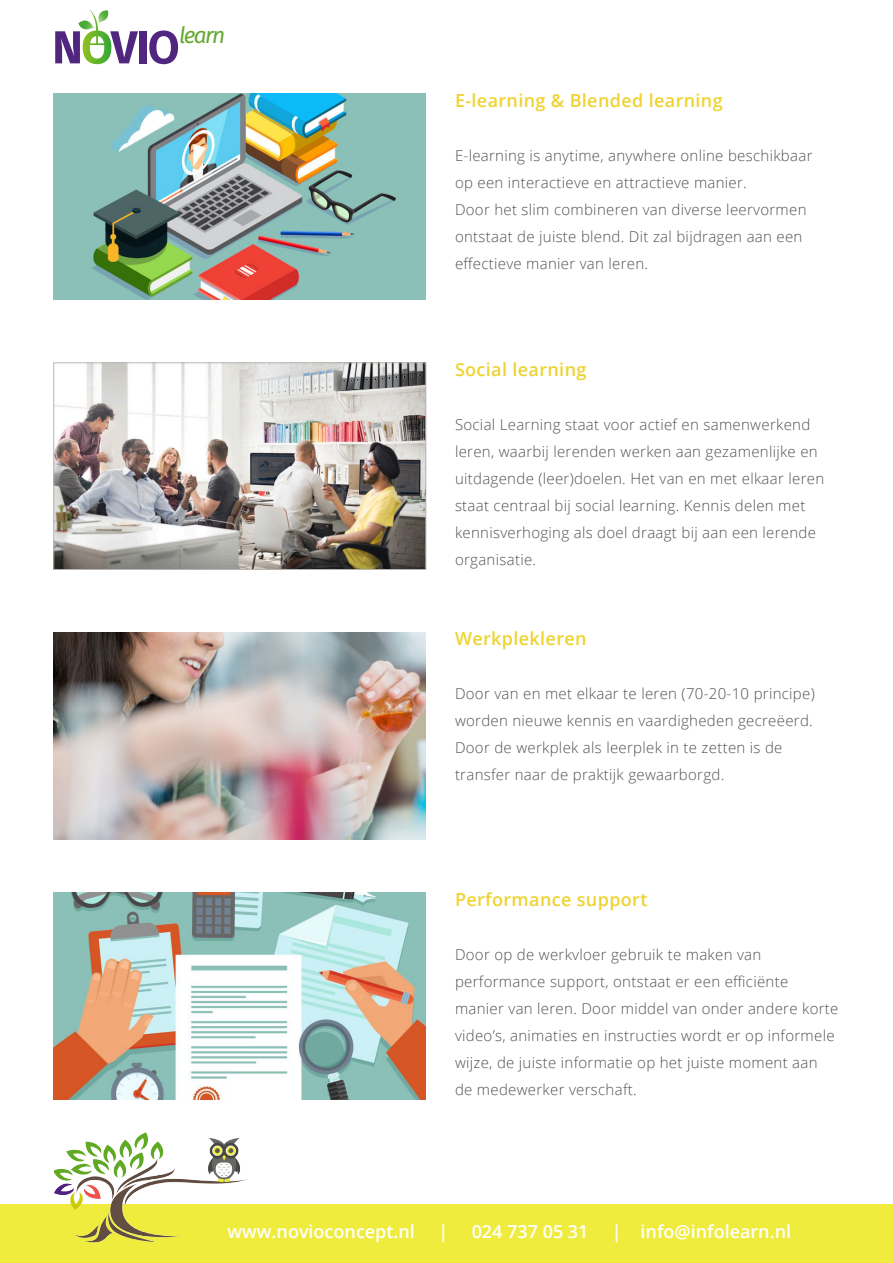
<style>
.page{position:relative;width:893px;height:1263px;background:#fff}
.page>*{position:absolute;margin:0;border:0;box-sizing:border-box;transform-origin:0 0}
.t1{font:italic 22.65px "Fira Sans";letter-spacing:-.075em;color:#63a930}
.t2{font:600 18px "Open Sans";letter-spacing:.02em;color:#eed330}
.t3{font:600 18px "Open Sans";color:#fff}
.t4{font:300 15px/27px "Open Sans";letter-spacing:.02em;color:#505351}
</style>
<div class="page">
<div style="left:0;top:1204px;width:893px;height:59px;background:#efec3e"></div>
<img style="left:55px;top:1132px;width:193px;height:111px">
<div style="left:139px;top:31px;width:8px;height:32px;background:#50267f"></div>
<svg style="left:149px;top:31px;width:29px;height:33px"></svg>
<svg style="left:55px;top:9px;width:83px;height:55px"></svg>
<img style="left:54px;top:93px;width:372px;height:207px">
<img style="left:55px;top:364px;width:369px;height:204px">
<div style="left:53px;top:362px;width:373px;height:208px;border:1px solid #b7b5b4"></div>
<img style="left:54px;top:632px;width:372px;height:207px">
<img style="left:54px;top:893px;width:372px;height:206px">
<p class="t1" style="left:179px;top:18px;width:48px">learn</p>
<p class="t2" style="left:455px;top:88px;width:269px">E-learning &amp; Blended learning</p>
<p class="t4" style="left:455px;top:142px;width:359px">E-learning is anytime, anywhere online beschikbaar</p>
<p class="t4" style="left:455px;top:169px;width:293px">op een interactieve en attractieve manier.</p>
<p class="t4" style="left:455px;top:196px;width:353px">Door het slim combineren van diverse leervormen ontstaat de juiste blend. Dit zal bijdragen aan een effectieve manier van leren.</p>
<p class="t2" style="left:455px;top:357px;width:133px">Social learning</p>
<p class="t4" style="left:455px;top:411px;width:364px">Social Learning staat voor actief en samenwerkend leren, waarbij lerenden werken aan gezamenlijke en</p>
<p class="t4" style="left:455px;top:465px;width:371px">uitdagende (leer)doelen. Het van en met elkaar leren staat centraal bij social learning. Kennis delen met kennisverhoging als doel draagt bij aan een lerende organisatie.</p>
<p class="t2" style="left:455px;top:626px;width:133px">Werkplekleren</p>
<p class="t4" style="left:455px;top:680px;width:361px">Door van en met elkaar te leren (70-20-10 principe) worden nieuwe kennis en vaardigheden gecreëerd.<br>Door de werkplek als leerplek in te zetten is de</p>
<p class="t4" style="left:455px;top:761px;width:271px">transfer naar de praktijk gewaarborgd.</p>
<p class="t2" style="left:455px;top:887px;width:194px">Performance support</p>
<p class="t4" style="left:455px;top:941px;width:308px">Door op de werkvloer gebruik te maken van</p>
<p class="t4" style="left:455px;top:968px;width:335px">performance support, ontstaat er een efficiënte</p>
<p class="t4" style="left:455px;top:995px;width:385px">manier van leren. Door middel van onder andere korte video’s, animaties en instructies wordt er op informele wijze, de juiste informatie op het juiste moment aan de medewerker verschaft.</p>
<p class="t3" style="left:227px;top:1219px;width:189px">www.novioconcept.nl</p>
<p class="t3" style="left:438px;top:1219px;width:11px">|</p>
<p class="t3" style="left:472px;top:1219px;width:118px">024 737 05 31</p>
<p class="t3" style="left:612px;top:1219px;width:181px">| info@infolearn.nl</p>
</div>
